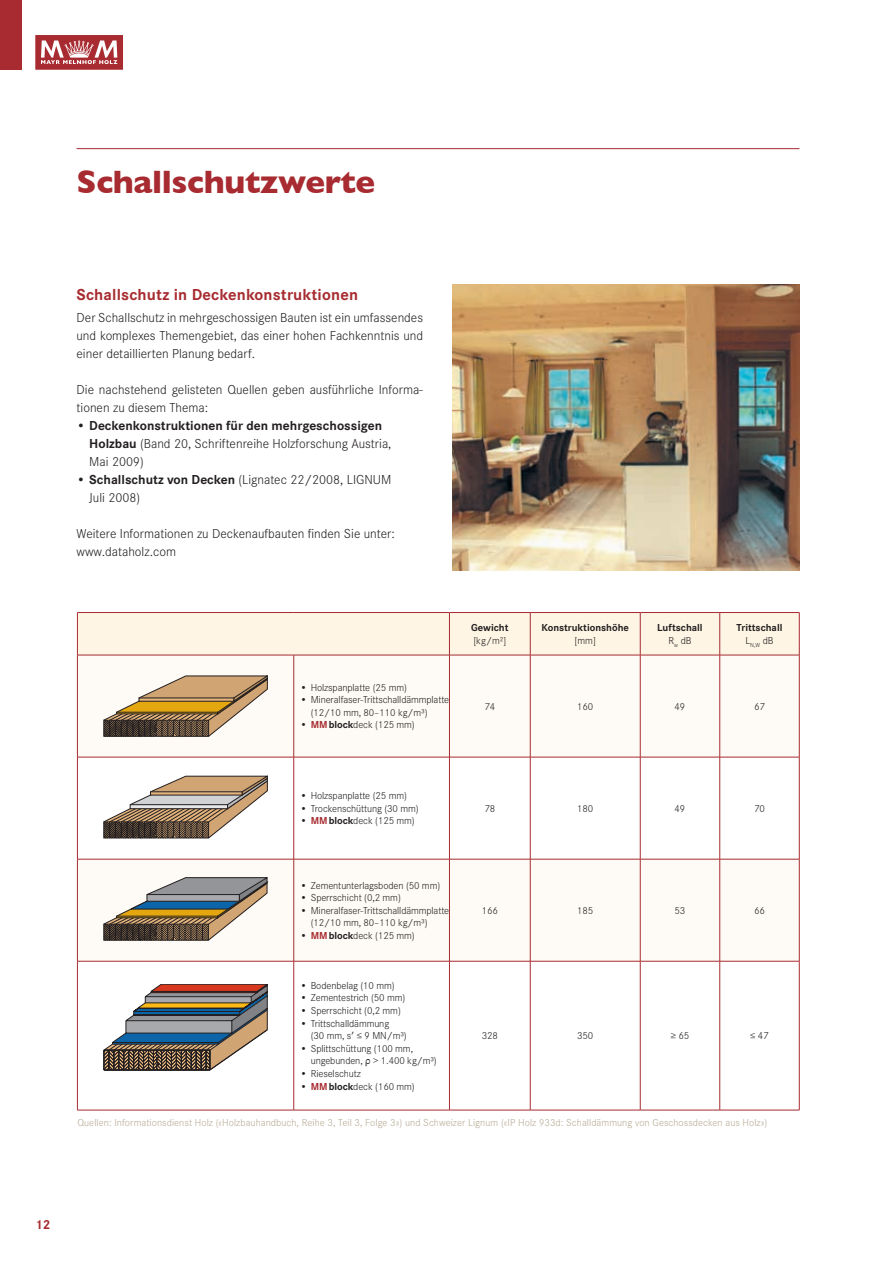
<style>
.page{position:relative;width:893px;height:1263px;background:#fff}
.page>*{position:absolute;margin:0;border:0;box-sizing:border-box;transform-origin:0 0}
.t1{font:700 33px "Gill Sans";letter-spacing:-.01em;color:#a72b30}
.t2{font:700 16.5px "Corporate S";letter-spacing:.01em;color:#a72b30}
.t3{font:300 13.5px/18px "Corporate S";color:#231f20}
.t4{font:700 13.5px "Corporate S";color:#a72b30}
.t5{font:300 10.5px/12.6px "Corporate S";letter-spacing:-.01em;color:#231f20}
.t6{font:300 10.5px "Corporate S";letter-spacing:.005em;color:#b8ab95}
.t7{font:700 10.5px/12.6px "Corporate S";color:#231f20;text-align:center}
.s1{font-weight:700}
.s2{font-weight:700;color:#a72b30}
.s3{font-weight:300}
.s4{font-family:"STIX Two Math";font-weight:400}
</style>
<div class="page">
<svg style="left:35px;top:35px;width:88px;height:35px;background:#bd6064"></svg>
<div style="left:0;top:0;width:21px;height:69px;background:#a72b30"></div>
<hr style="left:77px;top:148px;width:722px;height:1px;background:#a72b30">
<img style="left:453px;top:285px;width:346px;height:285px">
<div style="left:78px;top:613px;width:721px;height:42px;background:#fef5e4"></div>
<div style="left:78px;top:656px;width:721px;height:101px;background:#fefbf6"></div>
<svg style="left:78px;top:758px;width:721px;height:352px"></svg>
<hr style="left:77px;top:613px;width:1px;height:42px;background:#a72b30">
<hr style="left:77px;top:612px;width:217px;height:1px;background:#a72b30">
<hr style="left:294px;top:612px;width:155px;height:1px;background:#a72b30">
<hr style="left:449px;top:613px;width:1px;height:42px;background:#a72b30">
<hr style="left:449px;top:612px;width:81px;height:1px;background:#a72b30">
<hr style="left:530px;top:613px;width:1px;height:42px;background:#a72b30">
<hr style="left:530px;top:612px;width:110px;height:1px;background:#a72b30">
<hr style="left:640px;top:612px;width:80px;height:1px;background:#a72b30">
<hr style="left:640px;top:613px;width:1px;height:42px;background:#a72b30">
<hr style="left:719px;top:613px;width:1px;height:42px;background:#a72b30">
<hr style="left:720px;top:612px;width:79px;height:1px;background:#a72b30">
<hr style="left:799px;top:613px;width:1px;height:42px;background:#a72b30">
<hr style="left:77px;top:655px;width:1px;height:102px;background:#a72b30">
<hr style="left:77px;top:655px;width:217px;height:1px;background:#a72b30">
<hr style="left:293px;top:655px;width:1px;height:102px;background:#a72b30">
<hr style="left:294px;top:655px;width:155px;height:1px;background:#a72b30">
<hr style="left:449px;top:655px;width:1px;height:102px;background:#a72b30">
<hr style="left:449px;top:655px;width:81px;height:1px;background:#a72b30">
<hr style="left:530px;top:655px;width:110px;height:1px;background:#a72b30">
<hr style="left:640px;top:655px;width:80px;height:1px;background:#a72b30">
<hr style="left:530px;top:655px;width:1px;height:102px;background:#a72b30">
<hr style="left:640px;top:655px;width:1px;height:102px;background:#a72b30">
<hr style="left:719px;top:655px;width:1px;height:102px;background:#a72b30">
<hr style="left:720px;top:655px;width:79px;height:1px;background:#a72b30">
<hr style="left:799px;top:655px;width:1px;height:102px;background:#a72b30">
<hr style="left:77px;top:757px;width:1px;height:102px;background:#a72b30">
<hr style="left:77px;top:757px;width:217px;height:1px;background:#a72b30">
<hr style="left:293px;top:757px;width:1px;height:102px;background:#a72b30">
<hr style="left:294px;top:757px;width:155px;height:1px;background:#a72b30">
<hr style="left:449px;top:757px;width:1px;height:102px;background:#a72b30">
<hr style="left:449px;top:757px;width:81px;height:1px;background:#a72b30">
<hr style="left:530px;top:757px;width:110px;height:1px;background:#a72b30">
<hr style="left:640px;top:757px;width:80px;height:1px;background:#a72b30">
<hr style="left:530px;top:757px;width:1px;height:102px;background:#a72b30">
<hr style="left:640px;top:757px;width:1px;height:102px;background:#a72b30">
<hr style="left:719px;top:757px;width:1px;height:102px;background:#a72b30">
<hr style="left:720px;top:757px;width:79px;height:1px;background:#a72b30">
<hr style="left:799px;top:757px;width:1px;height:102px;background:#a72b30">
<hr style="left:77px;top:859px;width:1px;height:102px;background:#a72b30">
<hr style="left:77px;top:859px;width:217px;height:1px;background:#a72b30">
<hr style="left:293px;top:859px;width:1px;height:102px;background:#a72b30">
<hr style="left:294px;top:859px;width:155px;height:1px;background:#a72b30">
<hr style="left:449px;top:859px;width:1px;height:102px;background:#a72b30">
<hr style="left:449px;top:859px;width:81px;height:1px;background:#a72b30">
<hr style="left:530px;top:859px;width:110px;height:1px;background:#a72b30">
<hr style="left:640px;top:859px;width:80px;height:1px;background:#a72b30">
<hr style="left:530px;top:859px;width:1px;height:102px;background:#a72b30">
<hr style="left:640px;top:859px;width:1px;height:102px;background:#a72b30">
<hr style="left:719px;top:859px;width:1px;height:102px;background:#a72b30">
<hr style="left:720px;top:859px;width:79px;height:1px;background:#a72b30">
<hr style="left:799px;top:859px;width:1px;height:102px;background:#a72b30">
<hr style="left:77px;top:961px;width:1px;height:149px;background:#a72b30">
<hr style="left:77px;top:961px;width:217px;height:1px;background:#a72b30">
<hr style="left:77px;top:1110px;width:217px;height:1px;background:#a72b30">
<hr style="left:294px;top:1110px;width:155px;height:1px;background:#a72b30">
<hr style="left:449px;top:1110px;width:81px;height:1px;background:#a72b30">
<hr style="left:530px;top:1110px;width:110px;height:1px;background:#a72b30">
<hr style="left:640px;top:1110px;width:80px;height:1px;background:#a72b30">
<hr style="left:720px;top:1110px;width:79px;height:1px;background:#a72b30">
<hr style="left:293px;top:961px;width:1px;height:149px;background:#a72b30">
<hr style="left:294px;top:961px;width:155px;height:1px;background:#a72b30">
<hr style="left:449px;top:961px;width:1px;height:149px;background:#a72b30">
<hr style="left:449px;top:961px;width:81px;height:1px;background:#a72b30">
<hr style="left:530px;top:961px;width:110px;height:1px;background:#a72b30">
<hr style="left:640px;top:961px;width:80px;height:1px;background:#a72b30">
<hr style="left:530px;top:961px;width:1px;height:149px;background:#a72b30">
<hr style="left:640px;top:961px;width:1px;height:149px;background:#a72b30">
<hr style="left:719px;top:961px;width:1px;height:149px;background:#a72b30">
<hr style="left:720px;top:961px;width:79px;height:1px;background:#a72b30">
<hr style="left:799px;top:961px;width:1px;height:149px;background:#a72b30">
<svg style="left:104px;top:675px;width:164px;height:62px"></svg>
<hr style="left:139px;top:698px;width:95px;height:3px;background:#e4b47d">
<svg style="left:104px;top:776px;width:164px;height:62px"></svg>
<hr style="left:150px;top:792px;width:92px;height:3px;background:#e4b47d">
<svg style="left:104px;top:877px;width:164px;height:63px"></svg>
<div style="left:147px;top:894px;width:92px;height:7px;background:#a8a9ad;border:1px solid #231f20"></div>
<svg style="left:104px;top:984px;width:163px;height:87px"></svg>
<h1 class="t1" style="left:77px;top:155px;width:300px">Schallschutzwerte</h1>
<h2 class="t2" style="left:77px;top:283px;width:283px">Schallschutz in Deckenkonstruktionen</h2>
<p class="t3" style="left:77px;top:308px;width:348px;text-align:justify">Der Schallschutz in mehrgeschossigen Bauten ist ein umfassendes und komplexes Themengebiet, das einer hohen Fachkenntnis und einer detaillierten Planung bedarf.</p>
<p class="t3" style="left:77px;top:380px;width:348px">Die nachstehend gelisteten Quellen geben ausführliche Informa&shy;tionen zu diesem Thema:</p>
<p class="t3" style="left:89px;top:416px;width:304px;text-indent:-13px">• <span class="s1">Deckenkonstruktionen für den mehrgeschossigen<br>Holzbau</span> (Band 20, Schriftenreihe Holzforschung Austria,<br>Mai 2009)</p>
<p class="t3" style="left:89px;top:470px;width:304px;text-indent:-13px">• <span class="s1">Schallschutz von Decken</span> (Lignatec 22/2008, LIGNUM<br>Juli 2008)</p>
<p class="t3" style="left:77px;top:524px;width:320px">Weitere Informationen zu Deckenaufbauten finden Sie unter: www.dataholz.com</p>
<p class="t5" style="left:300px;top:680px;width:108px">• Holzspanplatte (25 mm)</p>
<p class="t5" style="left:311px;top:693px;width:140px;text-indent:-11px">• Mineralfaser-Trittschalldämmplatte (12/10 mm, 80–110 kg/m³)</p>
<p class="t5" style="left:300px;top:718px;width:116px">• <span class="s2">MM</span><span class="s1">block</span>deck (125 mm)</p>
<p class="t7" style="left:471px;top:621px;width:39px">Gewicht</p>
<p class="t5" style="left:473px;top:633px;width:34px">[kg/m²]</p>
<p class="t7" style="left:542px;top:621px;width:89px">Konstruktionshöhe</p>
<p class="t5" style="left:575px;top:633px;width:23px">[mm]</p>
<p class="t7" style="left:657px;top:621px;width:47px">Luftschall<br><span class="s3">R</span><sub>w</sub> <span class="s3">dB</span></p>
<p class="t7" style="left:736px;top:621px;width:47px">Trittschall<br><span class="s3">L</span><sub>N,W</sub> <span class="s3">dB</span></p>
<p class="t5" style="left:484px;top:699px;width:12px">74</p>
<p class="t5" style="left:577px;top:699px;width:18px">160</p>
<p class="t5" style="left:675px;top:699px;width:12px">49</p>
<p class="t5" style="left:754px;top:699px;width:12px">67</p>
<p class="t5" style="left:300px;top:789px;width:108px">• Holzspanplatte (25 mm)</p>
<p class="t5" style="left:300px;top:801px;width:120px">• Trockenschüttung (30 mm)</p>
<p class="t5" style="left:300px;top:814px;width:116px">• <span class="s2">MM</span><span class="s1">block</span>deck (125 mm)</p>
<p class="t5" style="left:300px;top:878px;width:142px">• Zementunterlagsboden (50 mm)</p>
<p class="t5" style="left:300px;top:891px;width:102px">• Sperrschicht (0,2 mm)</p>
<p class="t5" style="left:311px;top:903px;width:140px;text-indent:-11px">• Mineralfaser-Trittschalldämmplatte (12/10 mm, 80–110 kg/m³)</p>
<p class="t5" style="left:300px;top:929px;width:116px">• <span class="s2">MM</span><span class="s1">block</span>deck (125 mm)</p>
<p class="t5" style="left:300px;top:978px;width:96px">• Bodenbelag (10 mm)</p>
<p class="t5" style="left:300px;top:991px;width:107px">• Zementestrich (50 mm)</p>
<p class="t5" style="left:300px;top:1004px;width:102px">• Sperrschicht (0,2 mm)</p>
<p class="t5" style="left:311px;top:1016px;width:97px;text-indent:-11px">• Trittschalldämmung<br>(30 mm, s<span class="s4">′</span> ≤ 9 MN/m³)</p>
<p class="t5" style="left:311px;top:1041px;width:128px;text-indent:-11px">• Splittschüttung (100 mm, ungebunden, <span class="s4">ρ</span> &gt; 1.400 kg/m³)</p>
<p class="t5" style="left:300px;top:1067px;width:62px">• Rieselschutz</p>
<p class="t5" style="left:300px;top:1079px;width:116px">• <span class="s2">MM</span><span class="s1">block</span>deck (160 mm)</p>
<p class="t5" style="left:484px;top:801px;width:12px">78</p>
<p class="t5" style="left:577px;top:801px;width:18px">180</p>
<p class="t5" style="left:675px;top:801px;width:12px">49</p>
<p class="t5" style="left:754px;top:801px;width:12px">70</p>
<p class="t5" style="left:482px;top:903px;width:18px">166</p>
<p class="t5" style="left:577px;top:903px;width:18px">185</p>
<p class="t5" style="left:675px;top:903px;width:12px">53</p>
<p class="t5" style="left:754px;top:903px;width:12px">66</p>
<p class="t5" style="left:482px;top:1029px;width:18px">328</p>
<p class="t5" style="left:577px;top:1029px;width:18px">350</p>
<p class="t5" style="left:671px;top:1029px;width:20px">≥ 65</p>
<p class="t5" style="left:750px;top:1029px;width:20px">≤ 47</p>
<p class="t6" style="left:77px;top:1115px;width:691px">Quellen: Informationsdienst Holz («Holzbauhandbuch, Reihe 3, Teil 3, Folge 3») und Schweizer Lignum («IP Holz 933d: Schalldämmung von Geschossdecken aus Holz»)</p>
<p class="t4" style="left:35px;top:1215px;width:17px">12</p>
</div>
